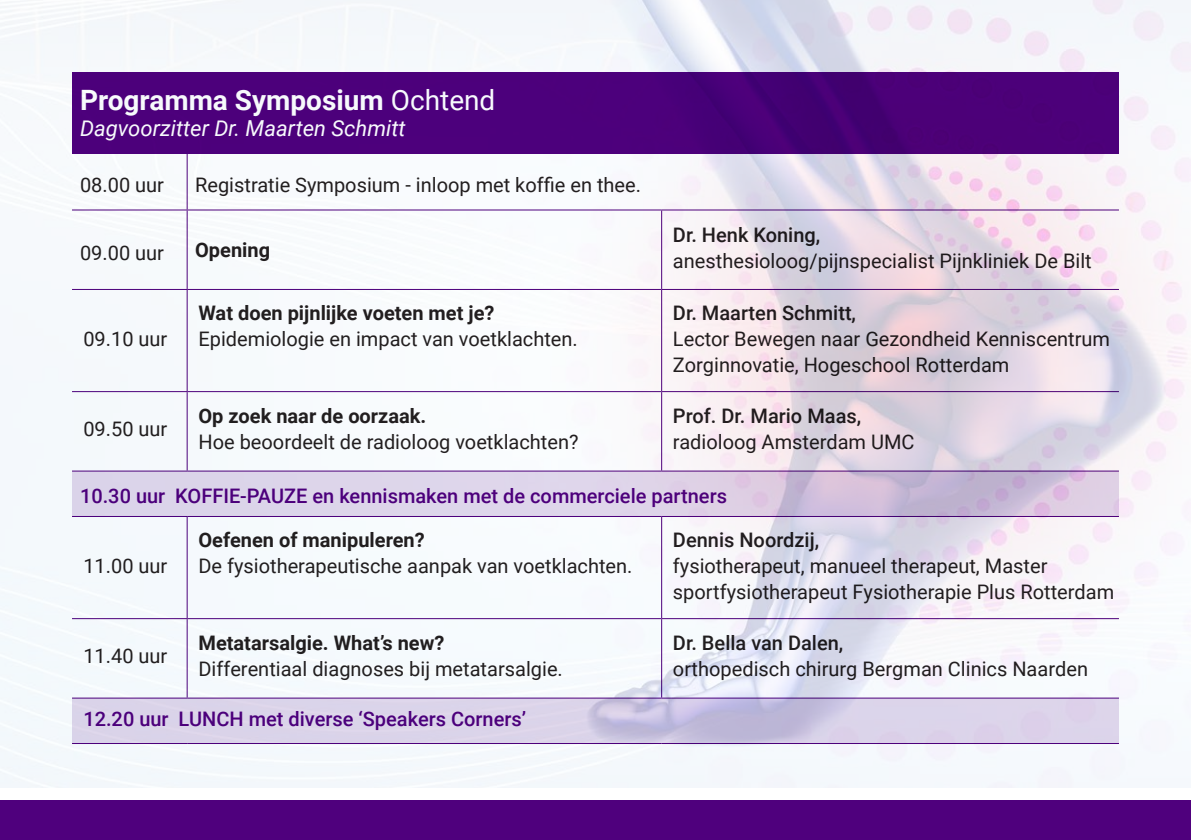
<style>
.page{position:relative;width:1191px;height:840px;background:#fff}
.page>*{position:absolute;margin:0;border:0;box-sizing:border-box;transform-origin:0 0}
.t1{font:700 28px "Roboto";color:#fff}
.t2{font:italic 22px "Roboto";color:#fff}
.t3{font:20px/26px "Roboto";color:#231f20}
.t4{font:700 20px "Roboto";color:#231f20}
.t5{font:500 20px "Roboto";color:#4f007d}
.t6{font:500 20px "Roboto";color:#231f20}
.s1{font-weight:400}
</style>
<div class="page">
<img style="left:0;top:0;width:1191px;height:786px">
<div style="left:0;top:799px;width:1191px;height:40px;background:#4f007d"></div>
<div style="left:72px;top:72px;width:1047px;height:81px;background:#4f007d"></div>
<svg style="left:72px;top:471px;width:1047px;height:271px;fill:#f4f4fa"></svg>
<hr style="left:72px;top:153px;width:115px;height:1px;background:#4f007d">
<hr style="left:187px;top:153px;width:474px;height:1px;background:#4f007d">
<hr style="left:661px;top:153px;width:458px;height:1px;background:#4f007d">
<hr style="left:72px;top:209px;width:115px;height:1px;background:#4f007d">
<hr style="left:187px;top:209px;width:474px;height:1px;background:#4f007d">
<hr style="left:661px;top:209px;width:458px;height:1px;background:#4f007d">
<hr style="left:72px;top:289px;width:115px;height:1px;background:#4f007d">
<hr style="left:187px;top:289px;width:474px;height:1px;background:#4f007d">
<hr style="left:661px;top:289px;width:458px;height:1px;background:#4f007d">
<hr style="left:72px;top:391px;width:115px;height:1px;background:#4f007d">
<hr style="left:187px;top:391px;width:474px;height:1px;background:#4f007d">
<hr style="left:661px;top:391px;width:458px;height:1px;background:#4f007d">
<hr style="left:72px;top:470px;width:115px;height:1px;background:#4f007d">
<hr style="left:187px;top:470px;width:474px;height:1px;background:#4f007d">
<hr style="left:661px;top:470px;width:458px;height:1px;background:#4f007d">
<hr style="left:72px;top:515px;width:115px;height:1px;background:#4f007d">
<hr style="left:187px;top:515px;width:474px;height:1px;background:#4f007d">
<hr style="left:661px;top:515px;width:458px;height:1px;background:#4f007d">
<hr style="left:72px;top:617px;width:115px;height:1px;background:#4f007d">
<hr style="left:187px;top:617px;width:474px;height:1px;background:#4f007d">
<hr style="left:661px;top:617px;width:458px;height:1px;background:#4f007d">
<hr style="left:72px;top:697px;width:115px;height:1px;background:#4f007d">
<hr style="left:187px;top:697px;width:474px;height:1px;background:#4f007d">
<hr style="left:661px;top:697px;width:458px;height:1px;background:#4f007d">
<hr style="left:187px;top:154px;width:1px;height:55px;background:#4f007d">
<hr style="left:187px;top:210px;width:1px;height:79px;background:#4f007d">
<hr style="left:187px;top:290px;width:1px;height:101px;background:#4f007d">
<hr style="left:187px;top:392px;width:1px;height:78px;background:#4f007d">
<hr style="left:187px;top:516px;width:1px;height:101px;background:#4f007d">
<hr style="left:187px;top:618px;width:1px;height:79px;background:#4f007d">
<hr style="left:661px;top:210px;width:1px;height:79px;background:#4f007d">
<hr style="left:661px;top:290px;width:1px;height:101px;background:#4f007d">
<hr style="left:661px;top:392px;width:1px;height:78px;background:#4f007d">
<hr style="left:661px;top:516px;width:1px;height:101px;background:#4f007d">
<hr style="left:661px;top:618px;width:1px;height:79px;background:#4f007d">
<hr style="left:72px;top:742px;width:115px;height:1px;background:#4f007d">
<hr style="left:187px;top:742px;width:474px;height:1px;background:#4f007d">
<hr style="left:661px;top:742px;width:458px;height:1px;background:#4f007d">
<h1 class="t1" style="left:80px;top:80px;width:417px">Programma Symposium <span class="s1">Ochtend</span></h1>
<p class="t2" style="left:80px;top:112px;width:327px">Dagvoorzitter Dr. Maarten Schmitt</p>
<p class="t3" style="left:80px;top:171px;width:85px">08.00 uur</p>
<p class="t3" style="left:195px;top:171px;width:447px">Registratie Symposium - inloop met koffie en thee.</p>
<p class="t3" style="left:80px;top:239px;width:85px">09.00 uur</p>
<p class="t4" style="left:195px;top:236px;width:77px">Opening</p>
<p class="t3" style="left:83px;top:324px;width:85px">09.10 uur</p>
<p class="t4" style="left:198px;top:298px;width:297px">Wat doen pijnlijke voeten met je?</p>
<p class="t3" style="left:198px;top:324px;width:381px">Epidemiologie en impact van voetklachten.</p>
<p class="t6" style="left:673px;top:220px;width:149px">Dr. Henk Koning,</p>
<p class="t3" style="left:673px;top:247px;width:420px">anesthesioloog/pijnspecialist Pijnkliniek De Bilt</p>
<p class="t6" style="left:673px;top:298px;width:185px">Dr. Maarten Schmitt,</p>
<p class="t3" style="left:673px;top:324px;width:439px">Lector Bewegen naar Gezondheid Kenniscentrum<br>Zorginnovatie, Hogeschool Rotterdam</p>
<p class="t6" style="left:673px;top:402px;width:190px">Prof. Dr. Mario Maas,</p>
<p class="t3" style="left:673px;top:428px;width:243px">radioloog Amsterdam UMC</p>
<p class="t5" style="left:80px;top:481px;width:648px">10.30 uur KOFFIE-PAUZE en kennismaken met de commerciele partners</p>
<p class="t4" style="left:198px;top:402px;width:229px">Op zoek naar de oorzaak.</p>
<p class="t3" style="left:198px;top:428px;width:381px">Hoe beoordeelt de radioloog voetklachten?</p>
<p class="t3" style="left:83px;top:415px;width:85px">09.50 uur</p>
<p class="t3" style="left:83px;top:551px;width:85px">11.00 uur</p>
<p class="t3" style="left:83px;top:642px;width:85px">11.40 uur</p>
<p class="t4" style="left:198px;top:525px;width:228px">Oefenen of manipuleren?</p>
<p class="t3" style="left:198px;top:551px;width:435px">De fysiotherapeutische aanpak van voetklachten.</p>
<p class="t4" style="left:198px;top:629px;width:247px">Metatarsalgie. What’s new?</p>
<p class="t3" style="left:198px;top:655px;width:366px">Differentiaal diagnoses bij metatarsalgie.</p>
<p class="t5" style="left:83px;top:704px;width:444px">12.20 uur LUNCH met diverse ‘Speakers Corners’</p>
<p class="t6" style="left:673px;top:525px;width:148px">Dennis Noordzij,</p>
<p class="t3" style="left:673px;top:551px;width:443px">fysiotherapeut, manueel therapeut, Master sportfysiotherapeut Fysiotherapie Plus Rotterdam</p>
<p class="t6" style="left:673px;top:629px;width:172px">Dr. Bella van Dalen,</p>
<p class="t3" style="left:673px;top:655px;width:416px">orthopedisch chirurg Bergman Clinics Naarden</p>
</div>
